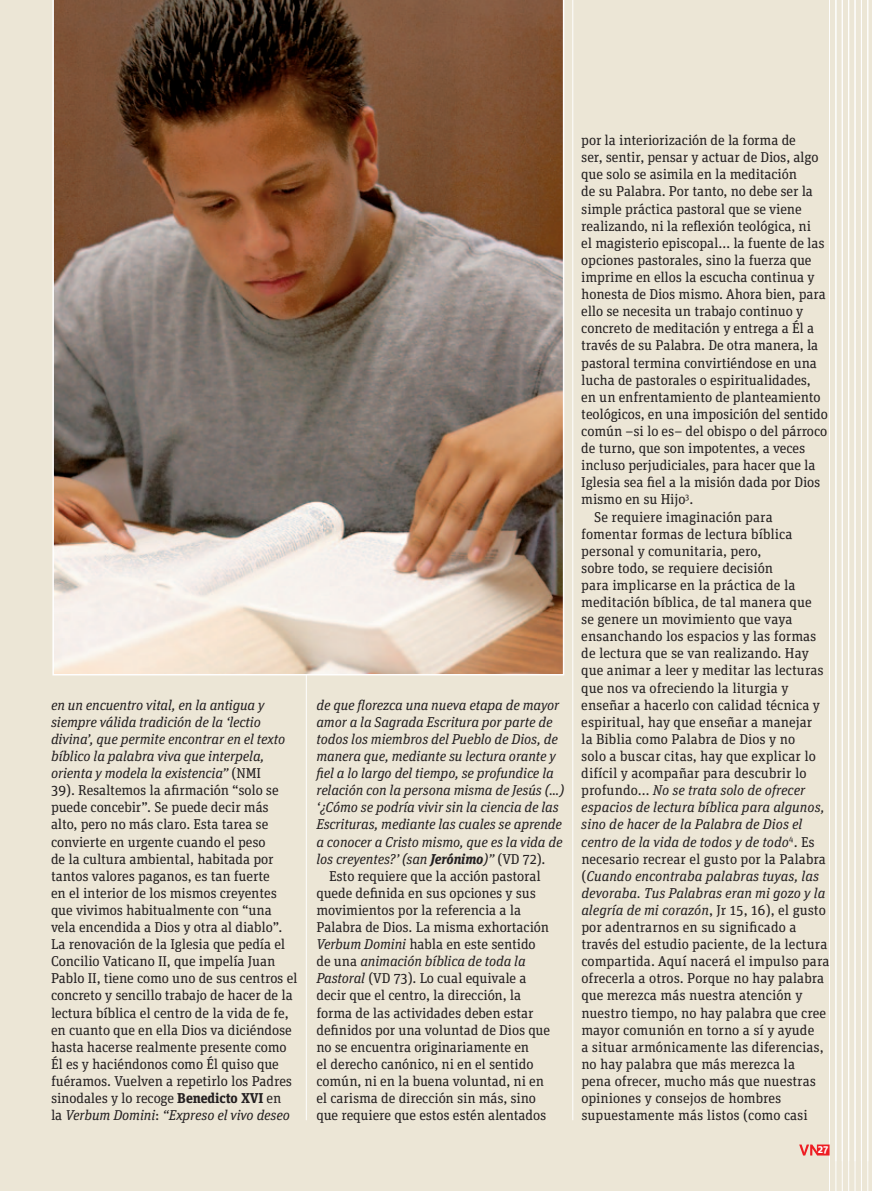
<style>
.page{position:relative;width:872px;height:1191px;background:#ece6d6}
.page>*{position:absolute;margin:0;border:0;box-sizing:border-box;transform-origin:0 0}
.t1{font:14.25px/17.1px "Unit Slab OT";letter-spacing:-.01em;color:#231f20}
.t2{font:italic 14.25px "Unit Slab OT";letter-spacing:-.01em;color:#231f20}
.t3{font:700 10.5px "Unit Rounded OT";color:#fff}
.s1{font-style:italic}
.s2{font-weight:700}
.s3{font-style:normal}
</style>
<div class="page">
<hr style="left:306px;top:0;width:1px;height:1120px;background:#fff">
<hr style="left:572px;top:0;width:1px;height:1120px;background:#fff">
<hr style="left:829px;top:0;width:1px;height:1191px;background:#fff">
<hr style="left:835px;top:0;width:1px;height:1191px;background:#fff">
<hr style="left:842px;top:0;width:1px;height:1191px;background:#fff">
<hr style="left:848px;top:0;width:1px;height:1191px;background:#fff">
<hr style="left:854px;top:0;width:1px;height:1191px;background:#fff">
<hr style="left:861px;top:0;width:1px;height:1191px;background:#fff">
<hr style="left:867px;top:0;width:1px;height:1191px;background:#fff">
<svg style="left:799px;top:1144px;width:30px;height:11px"></svg>
<img style="left:52px;top:0;width:512px;height:675px">
<p class="t1" style="left:51px;top:696px;width:248px"><span class="s1">en un encuentro vital, en la antigua y siempre válida tradición de la ‘lectio divina’, que permite encontrar en el texto bíblico la palabra viva que interpela, orienta y modela la existencia”</span> (NMI<br>39). Resaltemos la afirmación “solo se puede concebir”. Se puede decir más alto, pero no más claro. Esta tarea se convierte en urgente cuando el peso<br>de la cultura ambiental, habitada por tantos valores paganos, es tan fuerte<br>en el interior de los mismos creyentes que vivimos habitualmente con “una vela encendida a Dios y otra al diablo”.<br>La renovación de la Iglesia que pedía el Concilio Vaticano II, que impelía Juan Pablo II, tiene como uno de sus centros el concreto y sencillo trabajo de hacer de la lectura bíblica el centro de la vida de fe, en cuanto que en ella Dios va diciéndose hasta hacerse realmente presente como Él es y haciéndonos como Él quiso que fuéramos. Vuelven a repetirlo los Padres sinodales y lo recoge <span class="s2">Benedicto XVI</span> en<br>la <span class="s1">Verbum Domini</span>: <span class="s1">“Expreso el vivo deseo</span></p>
<p class="t2" style="left:316px;top:696px;width:244px">de que florezca una nueva etapa de mayor</p>
<p class="t2" style="left:316px;top:713px;width:237px">amor a la Sagrada Escritura por parte de</p>
<p class="t2" style="left:316px;top:730px;width:243px">todos los miembros del Pueblo de Dios, de</p>
<p class="t2" style="left:316px;top:747px;width:241px">manera que, mediante su lectura orante y</p>
<p class="t2" style="left:316px;top:764px;width:239px">fiel a lo largo del tiempo, se profundice la</p>
<p class="t2" style="left:316px;top:781px;width:249px">relación con la persona misma de Jesús (…)</p>
<p class="t2" style="left:316px;top:798px;width:244px">‘¿Cómo se podría vivir sin la ciencia de las</p>
<p class="t2" style="left:316px;top:815px;width:247px">Escrituras, mediante las cuales se aprende</p>
<p class="t2" style="left:316px;top:832px;width:247px">a conocer a Cristo mismo, que es la vida de</p>
<p class="t2" style="left:316px;top:849px;width:231px">los creyentes?’ (san <span class="s2">Jerónimo</span>)” <span class="s3">(VD 72).</span></p>
<p class="t1" style="left:329px;top:867px;width:213px">Esto requiere que la acción pastoral</p>
<p class="t1" style="left:316px;top:884px;width:221px">quede definida en sus opciones y sus</p>
<p class="t1" style="left:316px;top:901px;width:206px">movimientos por la referencia a la</p>
<p class="t1" style="left:316px;top:918px;width:234px">Palabra de Dios. La misma exhortación</p>
<p class="t1" style="left:316px;top:935px;width:221px"><span class="s1">Verbum Domini</span> habla en este sentido</p>
<p class="t2" style="left:316px;top:952px;width:211px"><span class="s3">de una</span> animación bíblica de toda la</p>
<p class="t1" style="left:316px;top:969px;width:212px"><span class="s1">Pastoral</span> (VD 73). Lo cual equivale a</p>
<p class="t1" style="left:316px;top:986px;width:206px">decir que el centro, la dirección, la</p>
<p class="t1" style="left:316px;top:1003px;width:218px">forma de las actividades deben estar</p>
<p class="t1" style="left:316px;top:1021px;width:235px">definidos por una voluntad de Dios que</p>
<p class="t1" style="left:316px;top:1038px;width:214px">no se encuentra originariamente en</p>
<p class="t1" style="left:316px;top:1055px;width:218px">el derecho canónico, ni en el sentido</p>
<p class="t1" style="left:316px;top:1072px;width:229px">común, ni en la buena voluntad, ni en</p>
<p class="t1" style="left:316px;top:1089px;width:221px">el carisma de dirección sin más, sino</p>
<p class="t1" style="left:316px;top:1106px;width:231px">que requiere que estos estén alentados</p>
<p class="t1" style="left:581px;top:131px;width:216px">por la interiorización de la forma de</p>
<p class="t1" style="left:581px;top:148px;width:239px">ser, sentir, pensar y actuar de Dios, algo</p>
<p class="t1" style="left:581px;top:166px;width:217px">que solo se asimila en la meditación</p>
<p class="t1" style="left:581px;top:183px;width:233px">de su Palabra. Por tanto, no debe ser la</p>
<p class="t1" style="left:581px;top:200px;width:222px">simple práctica pastoral que se viene</p>
<p class="t1" style="left:581px;top:217px;width:231px">realizando, ni la reflexión teológica, ni</p>
<p class="t1" style="left:581px;top:234px;width:245px">el magisterio episcopal… la fuente de las</p>
<p class="t1" style="left:581px;top:251px;width:232px">opciones pastorales, sino la fuerza que</p>
<p class="t1" style="left:581px;top:268px;width:235px">imprime en ellos la escucha continua y</p>
<p class="t1" style="left:581px;top:285px;width:246px">honesta de Dios mismo. Ahora bien, para</p>
<p class="t1" style="left:581px;top:302px;width:223px">ello se necesita un trabajo continuo y</p>
<p class="t1" style="left:581px;top:319px;width:234px">concreto de meditación y entrega a Él a</p>
<p class="t1" style="left:581px;top:337px;width:239px">través de su Palabra. De otra manera, la</p>
<p class="t1" style="left:581px;top:354px;width:237px">pastoral termina convirtiéndose en una</p>
<p class="t1" style="left:581px;top:371px;width:231px">lucha de pastorales o espiritualidades,</p>
<p class="t1" style="left:581px;top:388px;width:241px">en un enfrentamiento de planteamiento</p>
<p class="t1" style="left:581px;top:405px;width:248px">teológicos, en una imposición del sentido</p>
<p class="t1" style="left:581px;top:422px;width:247px">común –si lo es– del obispo o del párroco</p>
<p class="t1" style="left:581px;top:439px;width:225px">de turno, que son impotentes, a veces</p>
<p class="t1" style="left:581px;top:456px;width:236px">incluso perjudiciales, para hacer que la</p>
<p class="t1" style="left:581px;top:473px;width:241px">Iglesia sea fiel a la misión dada por Dios</p>
<p class="t1" style="left:581px;top:490px;width:113px">mismo en su Hijo<sup>3</sup>.</p>
<p class="t1" style="left:594px;top:508px;width:180px">Se requiere imaginación para</p>
<p class="t1" style="left:581px;top:525px;width:213px">fomentar formas de lectura bíblica</p>
<p class="t1" style="left:581px;top:542px;width:182px">personal y comunitaria, pero,</p>
<p class="t1" style="left:581px;top:559px;width:193px">sobre todo, se requiere decisión</p>
<p class="t1" style="left:581px;top:576px;width:216px">para implicarse en la práctica de la</p>
<p class="t1" style="left:581px;top:593px;width:232px">meditación bíblica, de tal manera que</p>
<p class="t1" style="left:581px;top:610px;width:213px">se genere un movimiento que vaya</p>
<p class="t1" style="left:581px;top:627px;width:237px">ensanchando los espacios y las formas</p>
<p class="t1" style="left:581px;top:644px;width:229px">de lectura que se van realizando. Hay</p>
<p class="t1" style="left:581px;top:661px;width:244px">que animar a leer y meditar las lecturas</p>
<p class="t1" style="left:581px;top:679px;width:209px">que nos va ofreciendo la liturgia y</p>
<p class="t1" style="left:581px;top:696px;width:240px">enseñar a hacerlo con calidad técnica y</p>
<p class="t1" style="left:581px;top:713px;width:233px">espiritual, hay que enseñar a manejar</p>
<p class="t1" style="left:581px;top:730px;width:215px">la Biblia como Palabra de Dios y no</p>
<p class="t1" style="left:581px;top:747px;width:236px">solo a buscar citas, hay que explicar lo</p>
<p class="t1" style="left:581px;top:764px;width:227px">difícil y acompañar para descubrir lo</p>
<p class="t2" style="left:581px;top:781px;width:225px"><span class="s3">profundo…</span> No se trata solo de ofrecer</p>
<p class="t2" style="left:581px;top:798px;width:245px">espacios de lectura bíblica para algunos,</p>
<p class="t2" style="left:581px;top:815px;width:223px">sino de hacer de la Palabra de Dios el</p>
<p class="t2" style="left:581px;top:832px;width:235px">centro de la vida de todos y de todo<sup>4</sup><span class="s3">. Es</span></p>
<p class="t1" style="left:581px;top:850px;width:246px">necesario recrear el gusto por la Palabra</p>
<p class="t2" style="left:581px;top:867px;width:239px"><span class="s3">(</span>Cuando encontraba palabras tuyas, las</p>
<p class="t2" style="left:581px;top:884px;width:245px">devoraba. Tus Palabras eran mi gozo y la</p>
<p class="t2" style="left:581px;top:901px;width:246px">alegría de mi corazón<span class="s3">, Jr 15, 16), el gusto</span></p>
<p class="t1" style="left:581px;top:918px;width:217px">por adentrarnos en su significado a</p>
<p class="t1" style="left:581px;top:935px;width:248px">través del estudio paciente, de la lectura</p>
<p class="t1" style="left:581px;top:952px;width:250px">compartida. Aquí nacerá el impulso para</p>
<p class="t1" style="left:581px;top:969px;width:245px">ofrecerla a otros. Porque no hay palabra</p>
<p class="t1" style="left:581px;top:986px;width:222px">que merezca más nuestra atención y</p>
<p class="t1" style="left:581px;top:1003px;width:246px">nuestro tiempo, no hay palabra que cree</p>
<p class="t1" style="left:581px;top:1021px;width:234px">mayor comunión en torno a sí y ayude</p>
<p class="t1" style="left:581px;top:1038px;width:244px">a situar armónicamente las diferencias,</p>
<p class="t1" style="left:581px;top:1055px;width:215px">no hay palabra que más merezca la</p>
<p class="t1" style="left:581px;top:1072px;width:236px">pena ofrecer, mucho más que nuestras</p>
<p class="t1" style="left:581px;top:1089px;width:202px">opiniones y consejos de hombres</p>
<p class="t1" style="left:581px;top:1106px;width:228px">supuestamente más listos (como casi</p>
<p class="t3" style="left:817px;top:1143px;width:12px">27</p>
</div>
